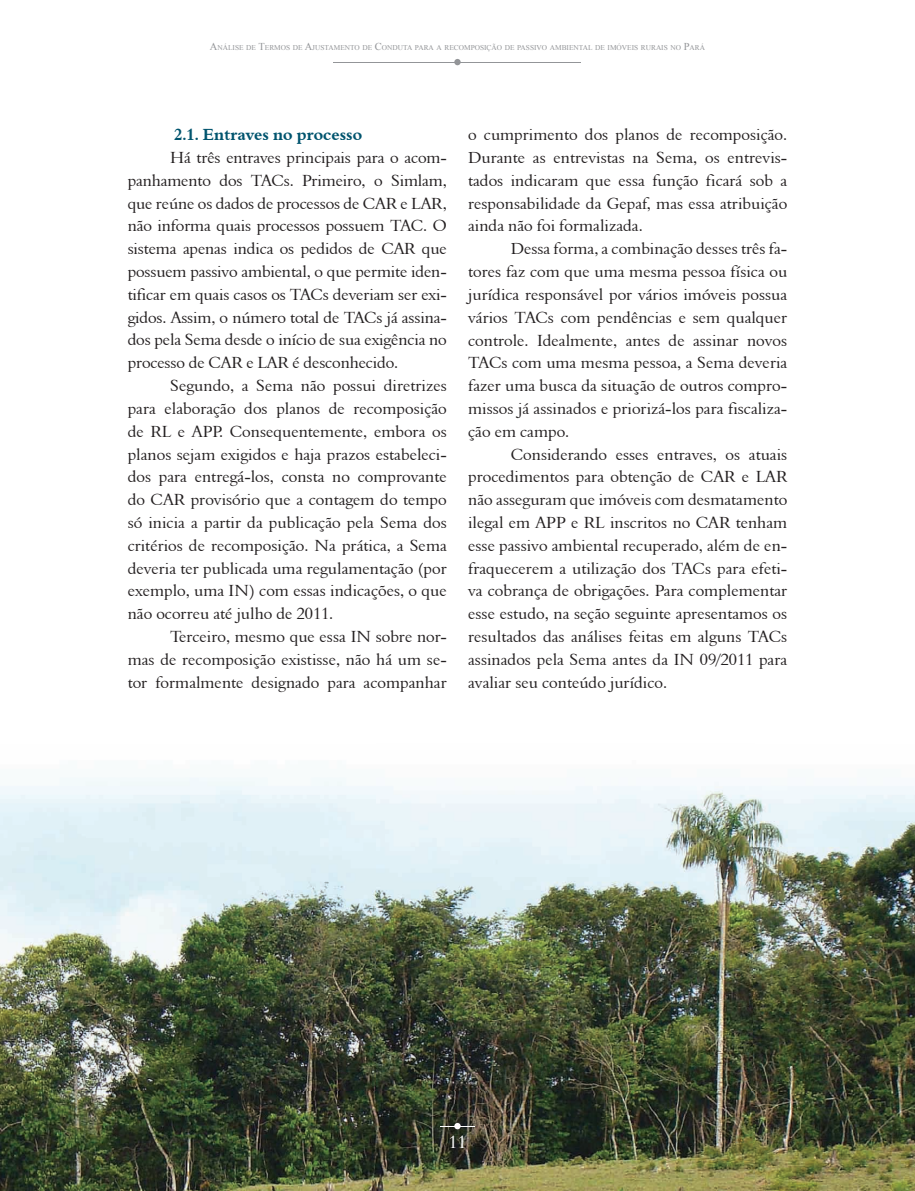
<style>
.page{position:relative;width:915px;height:1191px;background:#fff}
.page>*{position:absolute;margin:0;border:0;box-sizing:border-box;transform-origin:0 0}
.t1{font:18px "Aldine 401 BT Roman A";color:#fff}
.t2{font:16.5px/22.8px "Aldine 401 BT Roman A";color:#231f20;text-align:justify}
.t3{font:16.5px "Aldine 401 BT Bold A";color:#01546e}
.t4{font:7.35px "Times New Roman";color:#939598}
.s1{font-size:10.5px}
</style>
<div class="page">
<img style="left:0;top:777px;width:914px;height:414px">
<svg style="left:454px;top:59px;width:6px;height:6px"></svg>
<hr style="left:333px;top:62px;width:248px;height:1px;background:#939598">
<svg style="left:454px;top:1123px;width:6px;height:6px"></svg>
<hr style="left:440px;top:1125px;width:34px;height:1px;background:#fff">
<p class="t4" style="left:210px;top:42px;width:496px"><span class="s1">A</span>NÁLISE DE <span class="s1">T</span>ERMOS DE <span class="s1">A</span>JUSTAMENTO DE <span class="s1">C</span>ONDUTA PARA A RECOMPOSIÇÃO DE PASSIVO AMBIENTAL DE IMÓVEIS RURAIS NO <span class="s1">P</span>ARÁ</p>
<p class="t3" style="left:174px;top:124px;width:189px">2.1. Entraves no processo</p>
<p class="t2" style="left:128px;top:146px;width:320px;text-indent:43px">Há três entraves principais para o acom&shy;panhamento dos TACs. Primeiro, o Simlam, que reúne os dados de processos de CAR e LAR, não informa quais processos possuem TAC. O sistema apenas indica os pedidos de CAR que possuem passivo ambiental, o que permite iden&shy;tificar em quais casos os TACs deveriam ser exi&shy;gidos. Assim, o número total de TACs já assina&shy;dos pela Sema desde o início de sua exigência no processo de CAR e LAR é desconhecido.</p>
<p class="t2" style="left:128px;top:374px;width:320px;text-indent:43px">Segundo, a Sema não possui diretrizes para elaboração dos planos de recomposição de RL e APP. Consequentemente, embora os planos sejam exigidos e haja prazos estabeleci&shy;dos para entregá-los, consta no comprovante do CAR provisório que a contagem do tempo só inicia a partir da publicação pela Sema dos critérios de recomposição. Na prática, a Sema deveria ter publicada uma regulamentação (por exemplo, uma IN) com essas indicações, o que não ocorreu até julho de 2011.</p>
<p class="t2" style="left:128px;top:625px;width:320px;text-indent:43px">Terceiro, mesmo que essa IN sobre nor&shy;mas de recomposição existisse, não há um se&shy;tor formalmente designado para acompanhar</p>
<p class="t2" style="left:468px;top:123px;width:320px">o cumprimento dos planos de recomposição.<br>Durante as entrevistas na Sema, os entrevis&shy;tados indicaram que essa função ficará sob a responsabilidade da Gepaf, mas essa atribuição ainda não foi formalizada.</p>
<p class="t2" style="left:468px;top:237px;width:320px;text-indent:43px">Dessa forma, a combinação desses três fa&shy;tores faz com que uma mesma pessoa física ou jurídica responsável por vários imóveis possua vários TACs com pendências e sem qualquer controle. Idealmente, antes de assinar novos TACs com uma mesma pessoa, a Sema deveria fazer uma busca da situação de outros compro&shy;missos já assinados e priorizá-los para fiscaliza&shy;ção em campo.</p>
<p class="t2" style="left:468px;top:442px;width:320px;text-indent:43px">Considerando esses entraves, os atuais procedimentos para obtenção de CAR e LAR não asseguram que imóveis com desmatamento ilegal em APP e RL inscritos no CAR tenham esse passivo ambiental recuperado, além de en&shy;fraquecerem a utilização dos TACs para efeti&shy;va cobrança de obrigações. Para complementar esse estudo, na seção seguinte apresentamos os resultados das análises feitas em alguns TACs assinados pela Sema antes da IN 09/2011 para avaliar seu conteúdo jurídico.</p>
<p class="t1" style="left:448px;top:1131px;width:19px">11</p>
</div>
